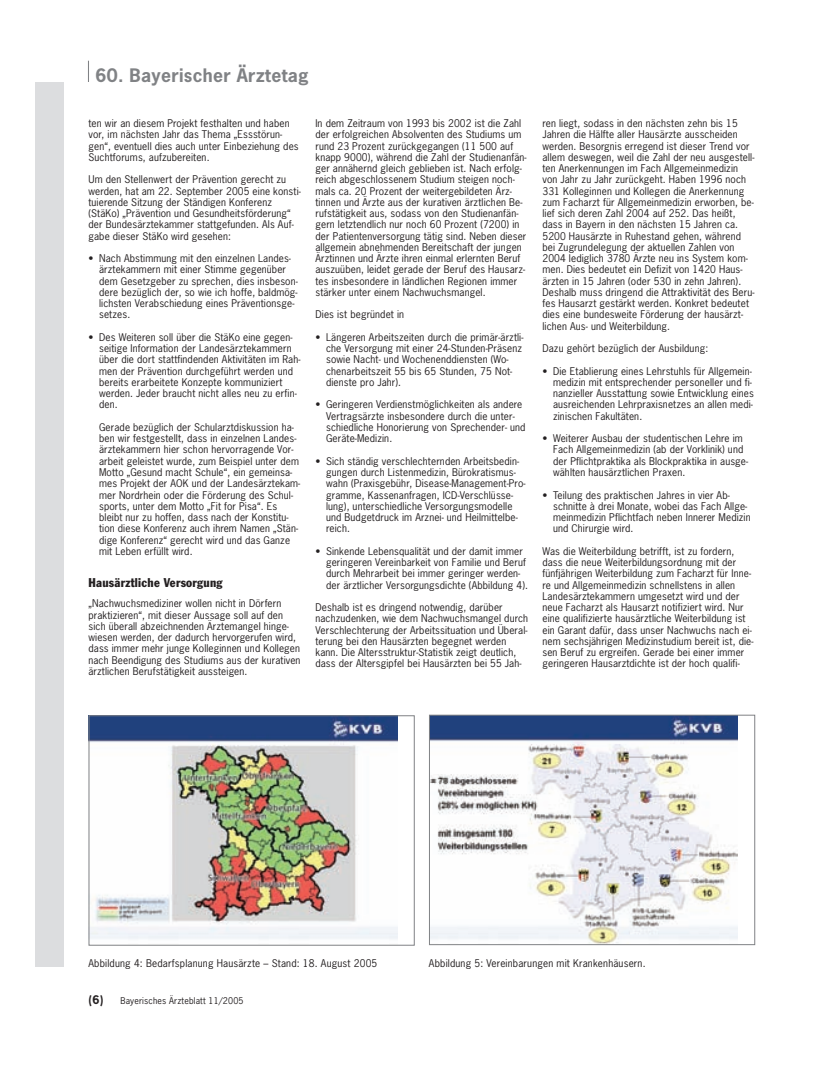
<style>
.page{position:relative;width:837px;height:1085px;background:#fff}
.page>*{position:absolute;margin:0;border:0;box-sizing:border-box;transform-origin:0 0}
.t1{font:700 17.5px "News Gothic";letter-spacing:.02em;color:#808285}
.t2{font:condensed 12.5px "Franklin Gothic";letter-spacing:.02em;color:#231f20}
.t3{font:10px/11.2px "News Gothic";letter-spacing:.01em;color:#231f20}
.t4{font:8.75px "News Gothic";letter-spacing:.015em;color:#231f20}
.s1{font-weight:700;font-size:11.25px}
</style>
<div class="page">
<svg style="left:88px;top:61px;width:1px;height:21px"></svg>
<div style="left:35px;top:82px;width:29px;height:884px;background:#dcdddf"></div>
<img style="left:90px;top:717px;width:307px;height:222px">
<div style="left:88px;top:715px;width:326px;height:230px;border:1px solid #808285"></div>
<img style="left:431px;top:716px;width:306px;height:227px">
<div style="left:429px;top:714px;width:326px;height:231px;border:1px solid #808285"></div>
<h1 class="t1" style="left:95px;top:68px;width:214px">60. Bayerischer Ärztetag</h1>
<p class="t3" style="left:88px;top:118px;width:212px">ten wir an diesem Projekt festhalten und haben vor, im nächsten Jahr das Thema „Essstörun&shy;gen“, eventuell dies auch unter Einbeziehung des Suchtforums, aufzubereiten.</p>
<p class="t3" style="left:88px;top:175px;width:214px">Um den Stellenwert der Prävention gerecht zu werden, hat am 22. September 2005 eine konsti&shy;tuierende Sitzung der Ständigen Konferenz (StäKo) „Prävention und Gesundheitsförderung“ der Bundesärztekammer stattgefunden. Als Auf&shy;gabe dieser StäKo wird gesehen:</p>
<p class="t3" style="left:99px;top:253px;width:200px;text-indent:-11px">• Nach Abstimmung mit den einzelnen Landes&shy;ärztekammern mit einer Stimme gegenüber dem Gesetzgeber zu sprechen, dies insbeson&shy;dere bezüglich der, so wie ich hoffe, baldmög&shy;lichsten Verabschiedung eines Präventionsge&shy;setzes.</p>
<p class="t3" style="left:99px;top:332px;width:203px;text-indent:-11px">• Des Weiteren soll über die StäKo eine gegen&shy;seitige Information der Landesärztekammern über die dort stattfindenden Aktivitäten im Rah&shy;men der Prävention durchgeführt werden und bereits erarbeitete Konzepte kommuniziert werden. Jeder braucht nicht alles neu zu erfin&shy;den.</p>
<p class="t3" style="left:99px;top:422px;width:203px">Gerade bezüglich der Schularztdiskussion ha&shy;ben wir festgestellt, dass in einzelnen Landes&shy;ärztekammern hier schon hervorragende Vor&shy;arbeit geleistet wurde, zum Beispiel unter dem Motto „Gesund macht Schule“, ein gemeinsa&shy;mes Projekt der AOK und der Landesärztekam&shy;mer Nordrhein oder die Förderung des Schul&shy;sports, unter dem Motto „Fit for Pisa“. Es bleibt nur zu hoffen, dass nach der Konstitu&shy;tion diese Konferenz auch ihrem Namen „Stän&shy;dige Konferenz“ gerecht wird und das Ganze mit Leben erfüllt wird.</p>
<p class="t2" style="left:88px;top:578px;width:136px">Hausärztliche Versorgung</p>
<p class="t3" style="left:88px;top:598px;width:213px">„Nachwuchsmediziner wollen nicht in Dörfern praktizieren“, mit dieser Aussage soll auf den sich überall abzeichnenden Ärztemangel hinge&shy;wiesen werden, der dadurch hervorgerufen wird, dass immer mehr junge Kolleginnen und Kollegen nach Beendigung des Studiums aus der kurativen ärztlichen Berufstätigkeit aussteigen.</p>
<p class="t3" style="left:315px;top:118px;width:212px">In dem Zeitraum von 1993 bis 2002 ist die Zahl der erfolgreichen Absolventen des Studiums um rund 23 Prozent zurückgegangen (11 500 auf knapp 9000), während die Zahl der Studienanfän&shy;ger annähernd gleich geblieben ist. Nach erfolg&shy;reich abgeschlossenem Studium steigen noch&shy;mals ca. 20 Prozent der weitergebildeten Ärz&shy;tinnen und Ärzte aus der kurativen ärztlichen Be&shy;rufstätigkeit aus, sodass von den Studienanfän&shy;gern letztendlich nur noch 60 Prozent (7200) in der Patientenversorgung tätig sind. Neben dieser allgemein abnehmenden Bereitschaft der jungen Ärztinnen und Ärzte ihren einmal erlernten Beruf auszuüben, leidet gerade der Beruf des Hausarz&shy;tes insbesondere in ländlichen Regionen immer stärker unter einem Nachwuchsmangel.</p>
<p class="t3" style="left:315px;top:310px;width:90px">Dies ist begründet in</p>
<p class="t3" style="left:326px;top:332px;width:199px;text-indent:-11px">• Längeren Arbeitszeiten durch die primär-ärztli&shy;che Versorgung mit einer 24-Stunden-Präsenz sowie Nacht- und Wochenenddiensten (Wo&shy;chenarbeitszeit 55 bis 65 Stunden, 75 Not&shy;dienste pro Jahr).</p>
<p class="t3" style="left:326px;top:400px;width:201px;text-indent:-11px">• Geringeren Verdienstmöglichkeiten als andere Vertragsärzte insbesondere durch die unter&shy;schiedliche Honorierung von Sprechender- und Geräte-Medizin.</p>
<p class="t3" style="left:326px;top:456px;width:201px;text-indent:-11px">• Sich ständig verschlechternden Arbeitsbedin&shy;gungen durch Listenmedizin, Bürokratismus&shy;wahn (Praxisgebühr, Disease-Management-Pro&shy;gramme, Kassenanfragen, ICD-Verschlüsse&shy;lung), unterschiedliche Versorgungsmodelle und Budgetdruck im Arznei- und Heilmittelbe&shy;reich.</p>
<p class="t3" style="left:326px;top:546px;width:203px;text-indent:-11px">• Sinkende Lebensqualität und der damit immer geringeren Vereinbarkeit von Familie und Beruf durch Mehrarbeit bei immer geringer werden&shy;der ärztlicher Versorgungsdichte (Abbildung 4).</p>
<p class="t3" style="left:315px;top:602px;width:214px">Deshalb ist es dringend notwendig, darüber nachzudenken, wie dem Nachwuchsmangel durch Verschlechterung der Arbeitssituation und Überal&shy;terung bei den Hausärzten begegnet werden kann. Die Altersstruktur-Statistik zeigt deutlich, dass der Altersgipfel bei Hausärzten bei 55 Jah-</p>
<p class="t3" style="left:542px;top:118px;width:213px">ren liegt, sodass in den nächsten zehn bis 15<br>Jahren die Hälfte aller Hausärzte ausscheiden werden. Besorgnis erregend ist dieser Trend vor allem deswegen, weil die Zahl der neu ausgestell&shy;ten Anerkennungen im Fach Allgemeinmedizin von Jahr zu Jahr zurückgeht. Haben 1996 noch 331 Kolleginnen und Kollegen die Anerkennung zum Facharzt für Allgemeinmedizin erworben, be&shy;lief sich deren Zahl 2004 auf 252. Das heißt, dass in Bayern in den nächsten 15 Jahren ca.<br>5200 Hausärzte in Ruhestand gehen, während bei Zugrundelegung der aktuellen Zahlen von 2004 lediglich 3780 Ärzte neu ins System kom&shy;men. Dies bedeutet ein Defizit von 1420 Haus&shy;ärzten in 15 Jahren (oder 530 in zehn Jahren).<br>Deshalb muss dringend die Attraktivität des Beru&shy;fes Hausarzt gestärkt werden. Konkret bedeutet dies eine bundesweite Förderung der hausärzt&shy;lichen Aus- und Weiterbildung.</p>
<p class="t3" style="left:542px;top:343px;width:167px">Dazu gehört bezüglich der Ausbildung:</p>
<p class="t3" style="left:553px;top:366px;width:202px;text-indent:-11px">• Die Etablierung eines Lehrstuhls für Allgemein&shy;medizin mit entsprechender personeller und fi&shy;nanzieller Ausstattung sowie Entwicklung eines ausreichenden Lehrpraxisnetzes an allen medi&shy;zinischen Fakultäten.</p>
<p class="t3" style="left:553px;top:433px;width:196px;text-indent:-11px">• Weiterer Ausbau der studentischen Lehre im Fach Allgemeinmedizin (ab der Vorklinik) und der Pflichtpraktika als Blockpraktika in ausge&shy;wählten hausärztlichen Praxen.</p>
<p class="t3" style="left:553px;top:490px;width:199px;text-indent:-11px">• Teilung des praktischen Jahres in vier Ab&shy;schnitte à drei Monate, wobei das Fach Allge&shy;meinmedizin Pflichtfach neben Innerer Medizin und Chirurgie wird.</p>
<p class="t3" style="left:542px;top:546px;width:212px">Was die Weiterbildung betrifft, ist zu fordern, dass die neue Weiterbildungsordnung mit der fünfjährigen Weiterbildung zum Facharzt für Inne&shy;re und Allgemeinmedizin schnellstens in allen Landesärztekammern umgesetzt wird und der neue Facharzt als Hausarzt notifiziert wird. Nur eine qualifizierte hausärztliche Weiterbildung ist ein Garant dafür, dass unser Nachwuchs nach ei&shy;nem sechsjährigen Medizinstudium bereit ist, die&shy;sen Beruf zu ergreifen. Gerade bei einer immer geringeren Hausarztdichte ist der hoch qualifi-</p>
<p class="t3" style="left:88px;top:958px;width:290px">Abbildung 4: Bedarfsplanung Hausärzte – Stand: 18. August 2005</p>
<p class="t3" style="left:429px;top:958px;width:218px">Abbildung 5: Vereinbarungen mit Krankenhäusern.</p>
<p class="t4" style="left:88px;top:996px;width:156px"><span class="s1">(6)</span> Bayerisches Ärzteblatt 11/2005</p>
</div>
